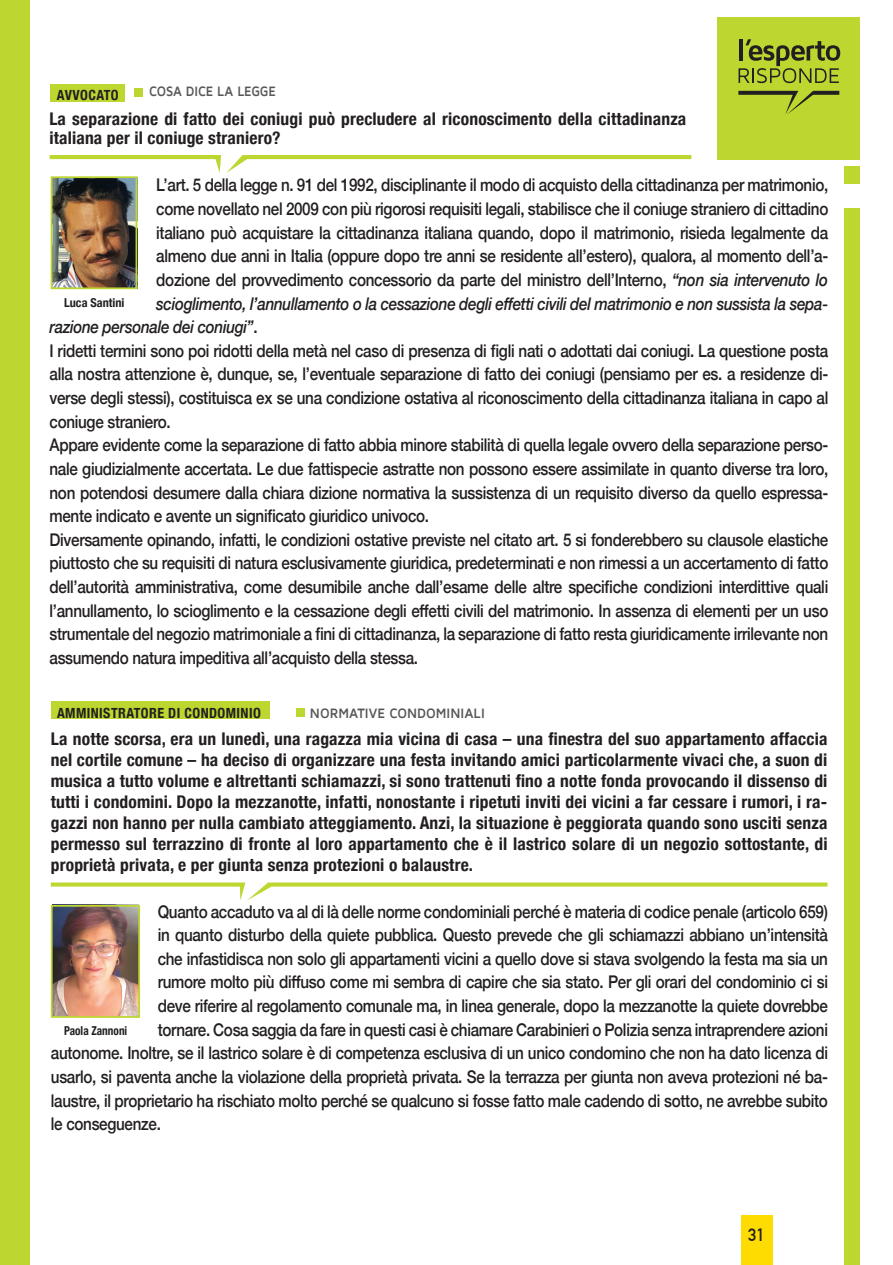
<style>
.page{position:relative;width:893px;height:1265px;background:#fff}
.page>*{position:absolute;margin:0;border:0;box-sizing:border-box;transform-origin:0 0}
.t1{font:500 17.5px "Helvetica Neue";letter-spacing:-.02em;color:#231f20;scale:.87 1}
.t2{font:700 condensed 17.5px/21px "Helvetica Neue";letter-spacing:.01em;color:#231f20}
.t3{font:italic 500 17.5px "Helvetica Neue";letter-spacing:-.02em;color:#231f20;scale:.87 1}
.t4{font:700 17.5px "DIN Alternate";color:#231f20}
.t5{font:700 condensed 14px "Helvetica Neue";letter-spacing:.03em;color:#231f20}
.t6{font:700 14px "Maven Pro";letter-spacing:-.005em;color:#57585a;scale:.93 1}
.t7{font:700 14px "Maven Pro";letter-spacing:-.005em;color:#57585a;scale:.9 1}
.t8{font:700 condensed 12.25px "Helvetica Neue";color:#231f20;scale:.92 1}
.t9{font:700 condensed 12.25px "Helvetica Neue";color:#231f20}
.s1{font-style:italic}
.s2{font-style:normal}
</style>
<div class="page">
<div style="left:134px;top:88px;width:9px;height:9px;background:#bed630"></div>
<svg style="left:50px;top:155px;width:641px;height:18px"></svg>
<div style="left:717px;top:17px;width:142px;height:143px;background:#bed630"></div>
<svg style="left:738px;top:39px;width:102px;height:44px"></svg>
<svg style="left:738px;top:91px;width:101px;height:23px"></svg>
<div style="left:844px;top:167px;width:15px;height:17px;background:#bed630"></div>
<div style="left:50px;top:84px;width:74px;height:17px;background:#bed630"></div>
<div style="left:0;top:0;width:30px;height:1265px;background:#bed630"></div>
<div style="left:844px;top:208px;width:15px;height:1057px;background:#bed630"></div>
<div style="left:296px;top:708px;width:9px;height:9px;background:#bed630"></div>
<svg style="left:51px;top:882px;width:776px;height:18px"></svg>
<div style="left:51px;top:702px;width:219px;height:17px;background:#bed630"></div>
<img style="left:54px;top:908px;width:83px;height:107px">
<div style="left:51px;top:905px;width:89px;height:113px;border:2px solid #bed630"></div>
<img style="left:54px;top:179px;width:80px;height:107px">
<div style="left:51px;top:176px;width:86px;height:113px;border:2px solid #bed630"></div>
<div style="left:741px;top:1215px;width:31px;height:50px;background:#ffdc01"></div>
<p class="t5" style="left:57px;top:84px;width:63px">AVVOCATO</p>
<p class="t7" style="left:149px;top:84px;width:142px">COSA DICE LA LEGGE</p>
<p class="t2" style="left:49px;top:108px;width:639px;line-height:19.2px">La separazione di fatto dei coniugi può precludere al riconoscimento della cittadinanza italiana per il coniuge straniero?</p>
<p class="t1" style="left:156px;top:171px;width:774px">L’art. 5 della legge n. 91 del 1992, disciplinante il modo di acquisto della cittadinanza per matrimonio,</p>
<p class="t1" style="left:156px;top:195px;width:774px">come novellato nel 2009 con più rigorosi requisiti legali, stabilisce che il coniuge straniero di cittadino</p>
<p class="t1" style="left:156px;top:218px;width:774px">italiano può acquistare la cittadinanza italiana quando, dopo il matrimonio, risieda legalmente da</p>
<p class="t1" style="left:156px;top:242px;width:774px">almeno due anni in Italia (oppure dopo tre anni se residente all’estero), qualora, al momento dell’a-</p>
<p class="t1" style="left:156px;top:266px;width:774px">dozione del provvedimento concessorio da parte del ministro dell’Interno, <span class="s1">“non sia intervenuto lo</span></p>
<p class="t3" style="left:156px;top:288px;width:774px">scioglimento, l’annullamento o la cessazione degli effetti civili del matrimonio e non sussista la sepa-</p>
<p class="t3" style="left:50px;top:312px;width:241px">razione personale dei coniugi”<span class="s2">.</span></p>
<p class="t1" style="left:50px;top:337px;width:897px">I ridetti termini sono poi ridotti della metà nel caso di presenza di figli nati o adottati dai coniugi. La questione posta</p>
<p class="t1" style="left:50px;top:360px;width:897px">alla nostra attenzione è, dunque, se, l’eventuale separazione di fatto dei coniugi (pensiamo per es. a residenze di-</p>
<p class="t1" style="left:50px;top:384px;width:897px">verse degli stessi), costituisca ex se una condizione ostativa al riconoscimento della cittadinanza italiana in capo al</p>
<p class="t1" style="left:50px;top:407px;width:141px">coniuge straniero.</p>
<p class="t1" style="left:50px;top:431px;width:897px">Appare evidente come la separazione di fatto abbia minore stabilità di quella legale ovvero della separazione perso-</p>
<p class="t1" style="left:50px;top:455px;width:897px">nale giudizialmente accertata. Le due fattispecie astratte non possono essere assimilate in quanto diverse tra loro,</p>
<p class="t1" style="left:50px;top:478px;width:897px">non potendosi desumere dalla chiara dizione normativa la sussistenza di un requisito diverso da quello espressa-</p>
<p class="t1" style="left:50px;top:502px;width:438px">mente indicato e avente un significato giuridico univoco.</p>
<p class="t1" style="left:50px;top:526px;width:897px">Diversamente opinando, infatti, le condizioni ostative previste nel citato art. 5 si fonderebbero su clausole elastiche</p>
<p class="t1" style="left:50px;top:549px;width:897px">piuttosto che su requisiti di natura esclusivamente giuridica, predeterminati e non rimessi a un accertamento di fatto</p>
<p class="t1" style="left:50px;top:573px;width:897px">dell’autorità amministrativa, come desumibile anche dall’esame delle altre specifiche condizioni interdittive quali</p>
<p class="t1" style="left:50px;top:596px;width:897px">l’annullamento, lo scioglimento e la cessazione degli effetti civili del matrimonio. In assenza di elementi per un uso</p>
<p class="t1" style="left:50px;top:620px;width:897px">strumentale del negozio matrimoniale a fini di cittadinanza, la separazione di fatto resta giuridicamente irrilevante non</p>
<p class="t1" style="left:50px;top:644px;width:425px">assumendo natura impeditiva all’acquisto della stessa.</p>
<p class="t9" style="left:64px;top:292px;width:62px">Luca Santini</p>
<p class="t5" style="left:57px;top:702px;width:205px">AMMINISTRATORE DI CONDOMINIO</p>
<p class="t6" style="left:310px;top:706px;width:190px">NORMATIVE CONDOMINIALI</p>
<p class="t2" style="left:51px;top:727px;width:778px;text-align:justify">La notte scorsa, era un lunedì, una ragazza mia vicina di casa – una finestra del suo appartamento affaccia nel cortile comune – ha deciso di organizzare una festa invitando amici particolarmente vivaci che, a suon di musica a tutto volume e altrettanti schiamazzi, si sono trattenuti fino a notte fonda provocando il dissenso di tutti i condomini. Dopo la mezzanotte, infatti, nonostante i ripetuti inviti dei vicini a far cessare i rumori, i ra&shy;gazzi non hanno per nulla cambiato atteggiamento. Anzi, la situazione è peggiorata quando sono usciti senza permesso sul terrazzino di fronte al loro appartamento che è il lastrico solare di un negozio sottostante, di proprietà privata, e per giunta senza protezioni o balaustre.</p>
<p class="t1" style="left:158px;top:897px;width:772px">Quanto accaduto va al di là delle norme condominiali perché è materia di codice penale (articolo 659)</p>
<p class="t1" style="left:158px;top:921px;width:772px">in quanto disturbo della quiete pubblica. Questo prevede che gli schiamazzi abbiano un’intensità</p>
<p class="t1" style="left:158px;top:944px;width:772px">che infastidisca non solo gli appartamenti vicini a quello dove si stava svolgendo la festa ma sia un</p>
<p class="t1" style="left:158px;top:968px;width:772px">rumore molto più diffuso come mi sembra di capire che sia stato. Per gli orari del condominio ci si</p>
<p class="t1" style="left:158px;top:992px;width:772px">deve riferire al regolamento comunale ma, in linea generale, dopo la mezzanotte la quiete dovrebbe</p>
<p class="t1" style="left:158px;top:1015px;width:772px">tornare. Cosa saggia da fare in questi casi è chiamare Carabinieri o Polizia senza intraprendere azioni</p>
<p class="t1" style="left:51px;top:1039px;width:895px">autonome. Inoltre, se il lastrico solare è di competenza esclusiva di un unico condomino che non ha dato licenza di</p>
<p class="t1" style="left:51px;top:1063px;width:895px">usarlo, si paventa anche la violazione della proprietà privata. Se la terrazza per giunta non aveva protezioni né ba-</p>
<p class="t1" style="left:51px;top:1086px;width:895px">laustre, il proprietario ha rischiato molto perché se qualcuno si fosse fatto male cadendo di sotto, ne avrebbe subito</p>
<p class="t1" style="left:51px;top:1110px;width:128px">le conseguenze.</p>
<p class="t8" style="left:64px;top:1020px;width:70px">Paola Zannoni</p>
<p class="t4" style="left:748px;top:1222px;width:18px">31</p>
</div>
